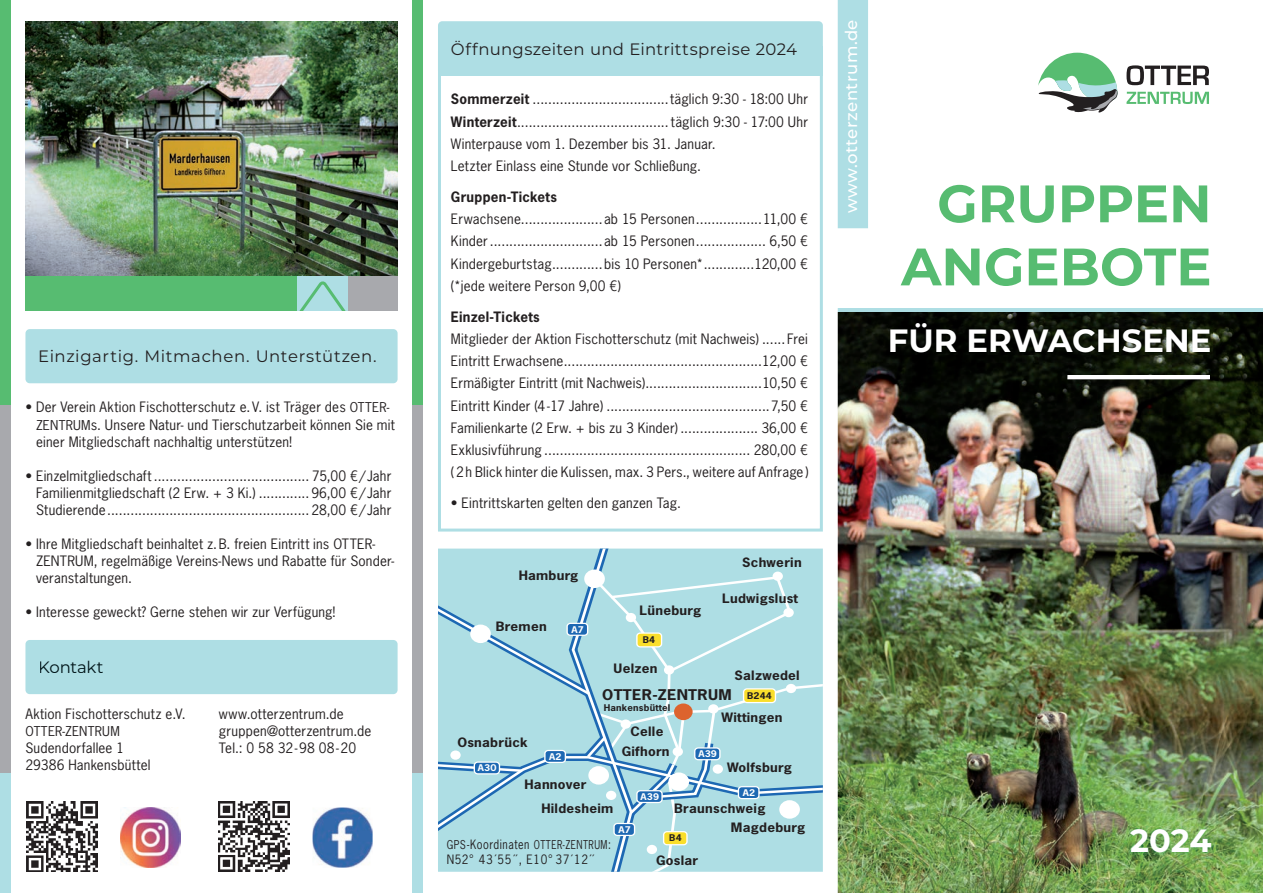
<style>
.page{position:relative;width:1263px;height:893px;background:#fff}
.page>*{position:absolute;margin:0;border:0;box-sizing:border-box;transform-origin:0 0}
.t1{font:700 52.65px/63.2px "Montserrat";color:#57bc71;text-align:right}
.t2{font:700 32.25px "Montserrat";color:#fff}
.t3{font:16.5px "Montserrat";letter-spacing:.03em;color:#231f20}
.t4{font:500 16.5px "Montserrat";letter-spacing:.03em;color:#fff}
.t5{font:16.5px "Montserrat";letter-spacing:-.01em;color:#001418}
.t6{font:700 13.95px "News Gothic Std";letter-spacing:.02em;color:#231f20;scale:1.12 1}
.t7{font:13.5px/22.2px "News Gothic Std";letter-spacing:.015em;color:#231f20}
.t8{font:700 13.5px "News Gothic Std";letter-spacing:.02em;color:#231f20}
.t9{font:12.75px "News Gothic Std";letter-spacing:.015em;color:#231f20}
.t10{font:700 12.15px/20.1px "News Gothic Std";letter-spacing:.02em;color:#231f20;text-align:center;scale:1.12 1}
.t11{font:12.15px "News Gothic Std";letter-spacing:.05em;color:#231f20;scale:.95 1}
.t12{font:11.55px "News Gothic Std";letter-spacing:.05em;color:#231f20;scale:.89 1}
.t13{font:700 8.7px "News Gothic Std";letter-spacing:.02em;color:#231f20;scale:1.12 1}
.t14{font:700 8.7px "News Gothic Std";letter-spacing:.02em;color:#fff;scale:1.12 1}
.s1{font-size:12.75px}
.s2{font-weight:700}
.s3{font-size:12.15px}
</style>
<div class="page">
<div style="left:438px;top:50px;width:385px;height:481px;border:3px solid #aedee4"></div>
<div style="left:438px;top:21px;width:385px;height:54px;background:#aedee4;border-radius:4px"></div>
<svg style="left:438px;top:548px;width:385px;height:324px;background:#aad9e1"></svg>
<div style="left:637px;top:791px;width:25px;height:11px;background:#1d68b3;border-radius:3px"></div>
<div style="left:636px;top:790px;width:27px;height:13px;border:1px solid #fff;border-radius:3px"></div>
<div style="left:695px;top:748px;width:25px;height:12px;background:#1d68b3;border-radius:3px"></div>
<div style="left:694px;top:747px;width:26px;height:13px;border:1px solid #fff;border-radius:3px"></div>
<div style="left:588px;top:766px;width:21px;height:18px;background:#fff;border-radius:50%"></div>
<div style="left:626px;top:613px;width:10px;height:9px;background:#fff;border-radius:50%"></div>
<div style="left:772px;top:572px;width:11px;height:9px;background:#fff;border-radius:50%"></div>
<div style="left:783px;top:608px;width:11px;height:9px;background:#fff;border-radius:50%"></div>
<div style="left:470px;top:624px;width:21px;height:19px;background:#fff;border-radius:50%"></div>
<div style="left:584px;top:569px;width:21px;height:19px;background:#fff;border-radius:50%"></div>
<div style="left:674px;top:703px;width:19px;height:17px;background:#dd632e;border-radius:50%"></div>
<div style="left:786px;top:684px;width:10px;height:9px;background:#fff;border-radius:50%"></div>
<div style="left:708px;top:704px;width:10px;height:9px;background:#fff;border-radius:50%"></div>
<div style="left:620px;top:719px;width:11px;height:10px;background:#fff;border-radius:50%"></div>
<div style="left:664px;top:665px;width:10px;height:10px;background:#fff;border-radius:50%"></div>
<div style="left:450px;top:750px;width:11px;height:10px;background:#fff;border-radius:50%"></div>
<div style="left:606px;top:791px;width:10px;height:9px;background:#fff;border-radius:50%"></div>
<div style="left:647px;top:845px;width:10px;height:9px;background:#fff;border-radius:50%"></div>
<div style="left:673px;top:747px;width:10px;height:9px;background:#fff;border-radius:50%"></div>
<div style="left:713px;top:764px;width:10px;height:10px;background:#fff;border-radius:50%"></div>
<div style="left:668px;top:772px;width:21px;height:19px;background:#fff;border-radius:50%"></div>
<div style="left:779px;top:800px;width:21px;height:19px;background:#fff;border-radius:50%"></div>
<div style="left:0;top:0;width:11px;height:406px;background:#57bc71"></div>
<div style="left:0;top:773px;width:11px;height:120px;background:#aedee4"></div>
<div style="left:0;top:406px;width:11px;height:367px;background:#a8a9ad"></div>
<div style="left:412px;top:0;width:11px;height:406px;background:#57bc71"></div>
<div style="left:412px;top:773px;width:11px;height:120px;background:#aedee4"></div>
<div style="left:412px;top:406px;width:11px;height:367px;background:#a8a9ad"></div>
<img style="left:219px;top:801px;width:70px;height:71px">
<img style="left:312px;top:807px;width:61px;height:60px">
<img style="left:27px;top:801px;width:70px;height:71px">
<img style="left:120px;top:807px;width:60px;height:60px">
<img style="left:838px;top:312px;width:425px;height:581px">
<svg style="left:1126px;top:65px;width:83px;height:20px"></svg>
<svg style="left:1126px;top:92px;width:83px;height:12px"></svg>
<svg style="left:1038px;top:53px;width:80px;height:60px"></svg>
<hr style="left:838px;top:308px;width:425px;height:4px;background:#aedee4">
<div style="left:438px;top:46px;width:385px;height:29px;background:#aedee4"></div>
<div style="left:25px;top:329px;width:373px;height:54px;background:#aedee4;border-radius:4px"></div>
<div style="left:25px;top:640px;width:373px;height:54px;background:#aedee4;border-radius:4px"></div>
<img style="left:888px;top:321px;width:324px;height:33px">
<img style="left:25px;top:21px;width:373px;height:255px">
<div style="left:347px;top:276px;width:51px;height:34px;background:#a8a9ad"></div>
<div style="left:25px;top:276px;width:272px;height:34px;background:#57bc71"></div>
<div style="left:297px;top:276px;width:50px;height:34px;background:#aedee4"></div>
<svg style="left:300px;top:281px;width:45px;height:29px"></svg>
<img style="left:1128px;top:827px;width:86px;height:28px">
<div style="left:837px;top:0;width:31px;height:228px;background:#aedee4"></div>
<p class="t3" style="left:38px;top:345px;width:340px">Einzigartig. Mitmachen. Unterstützen.</p>
<p class="t7" style="left:36px;top:399px;width:360px;line-height:17px;text-indent:-11px">• Der Verein Aktion Fischotterschutz e. V. ist Träger des <span class="s1">OTTER-<br>ZENTRUM</span>s. Unsere Natur- und Tierschutzarbeit können Sie mit einer Mitgliedschaft nachhaltig unterstützen!</p>
<p class="t7" style="left:36px;top:467px;width:357px;line-height:17px;text-align:justify;text-indent:-11px">• Einzelmitgliedschaft ........................................ 75,00 € / Jahr Familienmitgliedschaft (2 Erw. + 3 Ki.) ............. 96,00 € / Jahr Studierende .................................................... 28,00 € / Jahr</p>
<p class="t7" style="left:36px;top:535px;width:360px;line-height:17px;text-indent:-11px">• Ihre Mitgliedschaft beinhaltet z. B. freien Eintritt ins OTTER-<br>ZENTRUM, regelmäßige Vereins-News und Rabatte für Sonder&shy;veranstaltungen.</p>
<p class="t7" style="left:25px;top:600px;width:311px">• Interesse geweckt? Gerne stehen wir zur Verfügung!</p>
<p class="t5" style="left:38px;top:655px;width:67px">Kontakt</p>
<p class="t7" style="left:25px;top:702px;width:162px">Aktion Fischotterschutz e.V.</p>
<p class="t9" style="left:25px;top:723px;width:96px">OTTER-ZENTRUM</p>
<p class="t7" style="left:25px;top:739px;width:126px;line-height:17px">Sudendorfallee 1<br>29386 Hankensbüttel</p>
<p class="t7" style="left:219px;top:705px;width:154px;line-height:17px">www.otterzentrum.de gruppen@otterzentrum.de<br>Tel.: 0 58 32 - 98 08 - 20</p>
<p class="t3" style="left:451px;top:38px;width:347px">Öffnungszeiten und Eintrittspreise 2024</p>
<p class="t7" style="left:451px;top:88px;width:359px"><span class="s2">Sommerzeit</span> ...................................täglich 9:30 - 18:00 Uhr <span class="s2">Winterzeit</span> ....................................... täglich 9:30 - 17:00 Uhr Winterpause vom 1. Dezember bis 31. Januar.<br>Letzter Einlass eine Stunde vor Schließung.</p>
<p class="t8" style="left:451px;top:188px;width:107px">Gruppen-Tickets</p>
<p class="t7" style="left:451px;top:208px;width:359px;text-align:justify">Erwachsene .....................ab 15 Personen .................11,00 € Kinder .............................ab 15 Personen .................. 6,50 € Kindergeburtstag .............bis 10 Personen* .............120,00 € (*jede weitere Person 9,00 €)</p>
<p class="t8" style="left:451px;top:307px;width:90px">Einzel-Tickets</p>
<p class="t7" style="left:451px;top:327px;width:359px;text-align:justify">Mitglieder der Aktion Fischotterschutz (mit Nachweis) ...... Frei Eintritt Erwachsene ...................................................12,00 € Ermäßigter Eintritt (mit Nachweis) ..............................10,50 € Eintritt Kinder (4 -17 Jahre) ..........................................7,50 € Familienkarte (2 Erw. + bis zu 3 Kinder) .................... 36,00 € Exklusivführung ..................................................... 280,00 € ( 2 h Blick hinter die Kulissen, max. 3 Pers., weitere auf Anfrage )</p>
<p class="t7" style="left:451px;top:492px;width:232px">• Eintrittskarten gelten den ganzen Tag.</p>
<p class="t10" style="left:519px;top:565px;width:55px">Hamburg</p>
<p class="t10" style="left:496px;top:616px;width:47px">Bremen</p>
<p class="t14" style="left:571px;top:624px;width:13px">A7</p>
<p class="t10" style="left:457px;top:732px;width:64px">Osnabrück</p>
<p class="t14" style="left:478px;top:762px;width:18px">A30</p>
<p class="t14" style="left:549px;top:751px;width:13px">A2</p>
<p class="t10" style="left:524px;top:774px;width:57px">Hannover</p>
<p class="t10" style="left:639px;top:600px;width:57px">Lüneburg</p>
<p class="t13" style="left:643px;top:634px;width:13px">B4</p>
<p class="t10" style="left:742px;top:552px;width:55px">Schwerin</p>
<p class="t10" style="left:722px;top:588px;width:69px">Ludwigslust</p>
<p class="t10" style="left:614px;top:658px;width:41px">Uelzen</p>
<p class="t10" style="left:734px;top:665px;width:60px">Salzwedel</p>
<p class="t10" style="left:721px;top:707px;width:56px">Wittingen</p>
<p class="t6" style="left:602px;top:685px;width:117px">OTTER-ZENTRUM</p>
<p class="t13" style="left:747px;top:690px;width:24px">B244</p>
<p class="t13" style="left:604px;top:702px;width:61px">Hankensbüttel</p>
<p class="t10" style="left:622px;top:721px;width:44px">Celle<br>Gifhorn</p>
<p class="t14" style="left:698px;top:748px;width:18px">A39</p>
<p class="t14" style="left:640px;top:791px;width:18px">A39</p>
<p class="t10" style="left:727px;top:757px;width:59px">Wolfsburg</p>
<p class="t14" style="left:743px;top:787px;width:13px">A2</p>
<p class="t10" style="left:541px;top:798px;width:66px">Hildesheim</p>
<p class="t10" style="left:674px;top:798px;width:83px">Braunschweig</p>
<p class="t12" style="left:447px;top:838px;width:186px">GPS<span class="s3">-Koordinaten</span> OTTER-ZENTRUM<span class="s3">:</span></p>
<p class="t11" style="left:447px;top:852px;width:157px">N52° 43´55´´, E10° 37´12´´</p>
<p class="t14" style="left:618px;top:824px;width:13px">A7</p>
<p class="t13" style="left:669px;top:832px;width:13px">B4</p>
<p class="t10" style="left:656px;top:850px;width:39px">Goslar</p>
<p class="t10" style="left:731px;top:817px;width:68px">Magdeburg</p>
<p class="t4" style="left:840px;top:213px;width:195px;rotate:-90deg">www.otterzentrum.de</p>
<h1 class="t1" style="left:901px;top:169px;width:312px">GRUPPEN<br>ANGEBOTE</h1>
<h2 class="t2" style="left:888px;top:317px;width:325px">FÜR ERWACHSENE</h2>
<h2 class="t2" style="left:1130px;top:818px;width:83px">2024</h2>
</div>
